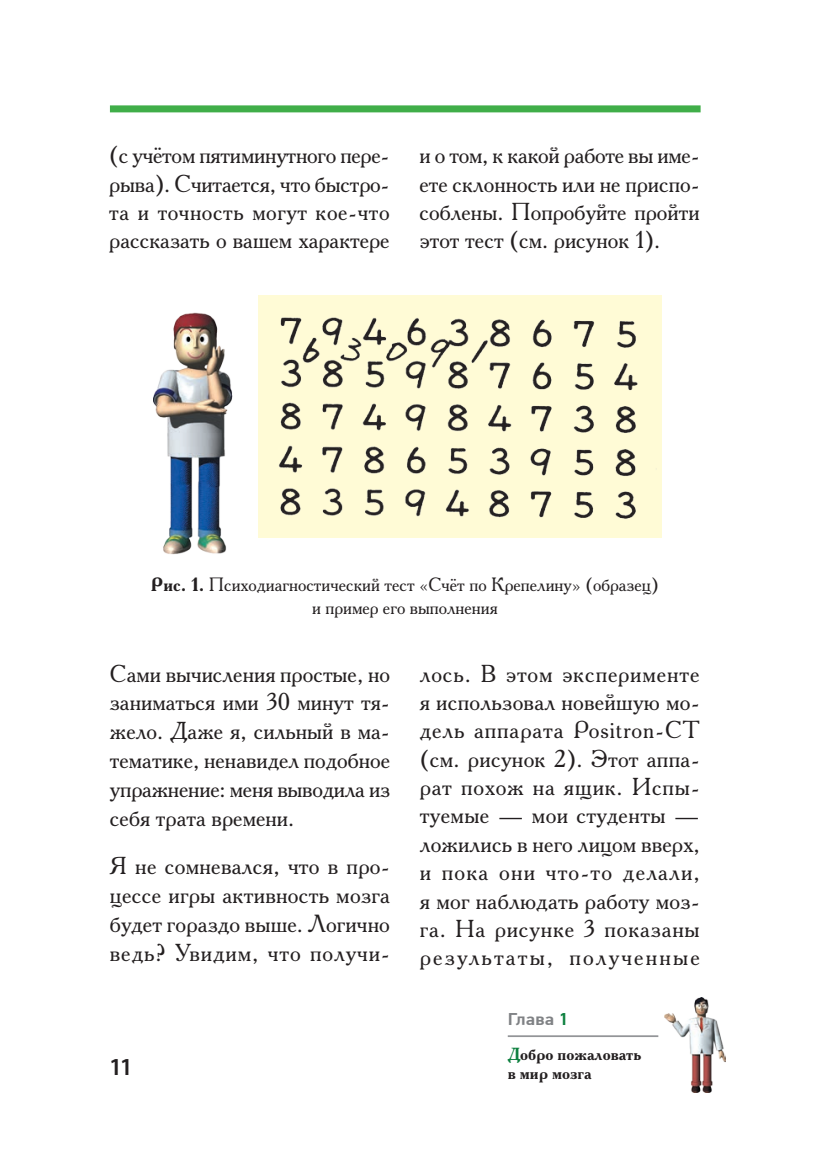
<style>
.page{position:relative;width:819px;height:1156px;background:#fff}
.page>*{position:absolute;margin:0;border:0;box-sizing:border-box;transform-origin:0 0}
.t1{font:24.5px/28.3px "Academy C";color:#231f20;text-align:justify}
.t2{font:600 24.5px "Myriad Pro";color:#231f20}
.pic_nazv{font:19.25px/22.8px "Academy C";color:#231f20;text-align:center}
.t3{font:700 17.5px/19.2px "Academy C";color:#231f20}
.t4{font:500 16.97px "PF Din Text Cond Pro";letter-spacing:.005em;color:#808285;scale:1.23 1}
.s1{font-weight:700}
.s2{color:#0d803f}
</style>
<div class="page">
<div style="left:110px;top:105px;width:590px;height:7px;background:#40ae49"></div>
<img style="left:664px;top:997px;width:62px;height:96px">
<hr style="left:507px;top:1035px;width:151px;height:2px;background:#939598">
<div style="left:258px;top:296px;width:403px;height:242px;background:#fffbd6"></div>
<img style="left:153px;top:312px;width:485px;height:243px">
<p class="t1" style="left:109px;top:140px;width:282px">(с учётом пятиминутного пере&shy;рыва). Считается, что быстро&shy;та и точность могут кое-что рассказать о вашем характере</p>
<p class="t1" style="left:419px;top:140px;width:282px">и о том, к какой работе вы име&shy;ете склонность или не приспо&shy;соблены. Попробуйте пройти этот тест (см. рисунок 1).</p>
<p class="pic_nazv" style="left:151px;top:573px;width:509px"><span class="s1">Рис. 1.</span> Психодиагностический тест «Счёт по Крепелину» (образец) и пример его выполнения</p>
<p class="t1" style="left:110px;top:658px;width:282px;line-height:28.9px">Сами вычисления простые, но заниматься ими 30 минут тя&shy;жело. Даже я, сильный в ма&shy;тематике, ненавидел подобное упражнение: меня выводила из себя трата времени.</p>
<p class="t1" style="left:110px;top:851px;width:281px;line-height:28.9px">Я не сомневался, что в про&shy;цессе игры активность мозга будет гораздо выше. Логично ведь? Увидим, что получи-</p>
<p class="t2" style="left:109px;top:1051px;width:25px">11</p>
<p class="t1" style="left:420px;top:659px;width:282px">лось. В этом эксперименте я использовал новейшую мо&shy;дель аппарата Positron-CT (см. рисунок 2). Этот аппа&shy;рат похож на ящик. Испы&shy;туемые — мои студенты — ложились в него лицом вверх, и пока они что-то делали, я мог наблюдать работу моз&shy;га. На рисунке 3 показаны результаты, полученные</p>
<p class="t4" style="left:507px;top:1009px;width:51px">Глава <span class="s2">1</span></p>
<p class="t3" style="left:507px;top:1043px;width:135px"><span class="s2">Д</span>обро пожаловать в мир мозга</p>
</div>
